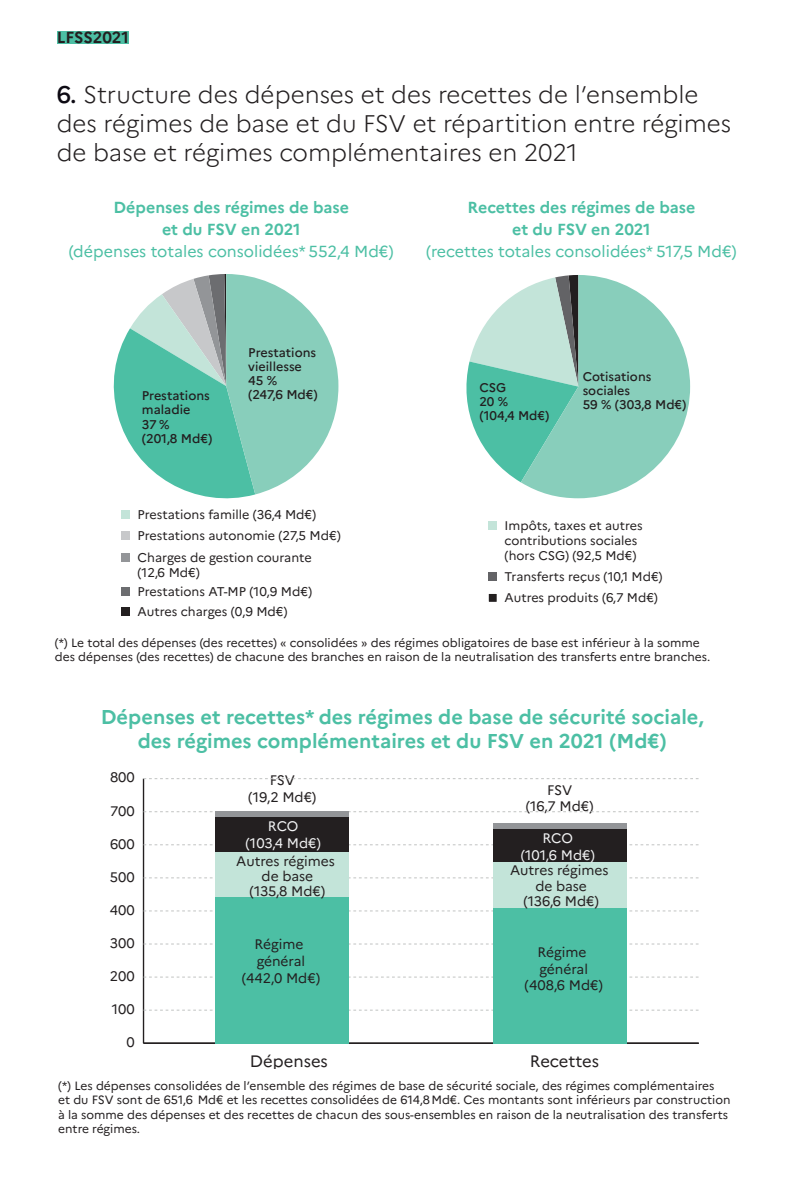
<style>
.page{position:relative;width:806px;height:1191px;background:#fff}
.page>*{position:absolute;margin:0;border:0;box-sizing:border-box;transform-origin:0 0}
.t1{font:300 24px/28.8px "Marianne";color:#231f20}
.t2{font:700 20px/24px "Marianne";color:#4cbfa4;text-align:center}
.t3{font:16.6px "Marianne";color:#231f20}
.t4{font:700 16px/22px "Marianne";color:#4cbfa4;text-align:center}
.t5{font:16px "Marianne";color:#4cbfa4}
.t6{font:700 16px "Marianne";color:#231f20}
.t7{font:13.8px/16.6px "Marianne";color:#231f20;text-align:center}
.t8{font:13.8px/16.6px "Marianne";letter-spacing:-.01em;color:#f2f3f4;text-align:center}
.t9{font:12.6px/21.4px "Marianne";color:#231f20}
.t10{font:500 12.6px/14.2px "Marianne";color:#231f20}
.t11{font:12px/14.4px "Marianne";color:#231f20}
.s1{font-weight:500;color:#0d0a13}
</style>
<div class="page">
<svg style="left:113px;top:274px;width:225px;height:225px"></svg>
<div style="left:121px;top:510px;width:9px;height:9px;background:#c3e4d9"></div>
<div style="left:121px;top:531px;width:9px;height:9px;background:#c7c8ca"></div>
<div style="left:121px;top:553px;width:9px;height:9px;background:#939598"></div>
<div style="left:121px;top:587px;width:9px;height:9px;background:#6c6d70"></div>
<div style="left:121px;top:607px;width:9px;height:9px;background:#231f20"></div>
<svg style="left:466px;top:275px;width:223px;height:223px"></svg>
<div style="left:488px;top:521px;width:9px;height:9px;background:#c3e4d9"></div>
<div style="left:488px;top:572px;width:9px;height:9px;background:#636366"></div>
<div style="left:488px;top:593px;width:9px;height:9px;background:#231f20"></div>
<div style="left:487px;top:593px;width:10px;height:10px;border:1px solid #fff"></div>
<div style="left:57px;top:31px;width:72px;height:12px;background:#4cbfa4"></div>
<hr style="left:143px;top:778px;width:1px;height:265px;background:#231f20">
<hr style="left:143px;top:1042px;width:555px;height:2px;background:#231f20">
<svg style="left:143px;top:1009px;width:555px;height:1px"></svg>
<svg style="left:143px;top:976px;width:555px;height:1px"></svg>
<svg style="left:143px;top:943px;width:555px;height:1px"></svg>
<svg style="left:143px;top:910px;width:555px;height:1px"></svg>
<svg style="left:143px;top:877px;width:555px;height:1px"></svg>
<svg style="left:143px;top:844px;width:555px;height:1px"></svg>
<svg style="left:143px;top:811px;width:555px;height:1px"></svg>
<svg style="left:143px;top:778px;width:555px;height:1px"></svg>
<div style="left:215px;top:811px;width:134px;height:6px;background:#939598"></div>
<div style="left:493px;top:823px;width:133px;height:6px;background:#939598"></div>
<div style="left:215px;top:817px;width:134px;height:35px;background:#231f20"></div>
<div style="left:493px;top:829px;width:133px;height:33px;background:#231f20"></div>
<div style="left:215px;top:852px;width:134px;height:45px;background:#c3e4d9"></div>
<div style="left:493px;top:862px;width:133px;height:46px;background:#c3e4d9"></div>
<div style="left:215px;top:897px;width:134px;height:146px;background:#4cbfa4"></div>
<div style="left:493px;top:908px;width:133px;height:135px;background:#4cbfa4"></div>
<h3 class="t6" style="left:57px;top:28px;width:73px">LFSS2021</h3>
<h1 class="t1" style="left:57px;top:80px;width:675px"><span class="s1">6.</span> Structure des dépenses et des recettes de l’ensemble des régimes de base et du FSV et répartition entre régimes de base et régimes complémentaires en 2021</h1>
<h3 class="t4" style="left:113px;top:197px;width:237px">Dépenses des régimes de base et du FSV en 2021</h3>
<h3 class="t5" style="left:69px;top:242px;width:326px">(dépenses totales consolidées* 552,4 Md€)</h3>
<h3 class="t4" style="left:467px;top:197px;width:229px">Recettes des régimes de base et du FSV en 2021</h3>
<h3 class="t5" style="left:426px;top:242px;width:312px">(recettes totales consolidées* 517,5 Md€)</h3>
<p class="t10" style="left:248px;top:345px;width:69px">Prestations vieillesse<br>45 %</p>
<p class="t10" style="left:142px;top:388px;width:69px">Prestations</p>
<p class="t10" style="left:248px;top:387px;width:71px">(247,6 Md€)</p>
<p class="t10" style="left:142px;top:403px;width:72px">maladie<br>37 %<br>(201,8 Md€)</p>
<p class="t9" style="left:137px;top:503px;width:204px">Prestations famille (36,4 Md€)<br>Prestations autonomie (27,5 Md€)<br>Charges de gestion courante</p>
<p class="t9" style="left:137px;top:562px;width:176px;line-height:19.4px">(12,6 Md€)<br>Prestations AT-MP (10,9 Md€)<br>Autres charges (0,9 Md€)</p>
<p class="t10" style="left:479px;top:380px;width:71px">CSG<br>20 %<br>(104,4 Md€)</p>
<p class="t10" style="left:582px;top:369px;width:105px">Cotisations sociales<br>59 % (303,8 Md€)</p>
<p class="t9" style="left:504px;top:518px;width:139px;line-height:15px">Impôts, taxes et autres contributions sociales (hors CSG) (92,5 Md€)</p>
<p class="t9" style="left:504px;top:566px;width:159px">Transferts reçus (10,1 Md€)<br>Autres produits (6,7 Md€)</p>
<p class="t11" style="left:55px;top:635px;width:656px">(*) Le total des dépenses (des recettes) « consolidées » des régimes obligatoires de base est inférieur à la somme des dépenses (des recettes) de chacune des branches en raison de la neutralisation des transferts entre branches.</p>
<h2 class="t2" style="left:101px;top:705px;width:604px">Dépenses et recettes* des régimes de base de sécurité sociale, des régimes complémentaires et du FSV en 2021 (Md€)</h2>
<p class="t7" style="left:110px;top:769px;width:26px">800</p>
<p class="t7" style="left:110px;top:802px;width:26px">700</p>
<p class="t7" style="left:110px;top:835px;width:26px">600</p>
<p class="t7" style="left:110px;top:868px;width:26px">500</p>
<p class="t7" style="left:110px;top:901px;width:26px">400</p>
<p class="t7" style="left:110px;top:934px;width:26px">300</p>
<p class="t7" style="left:110px;top:967px;width:26px">200</p>
<p class="t7" style="left:112px;top:1000px;width:25px">100</p>
<p class="t7" style="left:126px;top:1033px;width:10px">0</p>
<p class="t7" style="left:248px;top:772px;width:70px">FSV<br>(19,2 Md€)</p>
<p class="t7" style="left:525px;top:781px;width:69px">FSV<br>(16,7 Md€)</p>
<p class="t8" style="left:245px;top:818px;width:77px">RCO<br>(103,4 Md€)</p>
<p class="t7" style="left:236px;top:853px;width:100px;line-height:15.2px">Autres régimes de base<br>(135,8 Md€)</p>
<p class="t7" style="left:509px;top:862px;width:100px;line-height:15.2px">Autres régimes de base<br>(136,6 Md€)</p>
<p class="t7" style="left:242px;top:936px;width:80px">Régime général (442,0 Md€)</p>
<p class="t7" style="left:524px;top:943px;width:80px">Régime général (408,6 Md€)</p>
<p class="t8" style="left:520px;top:830px;width:75px">RCO<br>(101,6 Md€)</p>
<h3 class="t3" style="left:250px;top:1051px;width:79px">Dépenses</h3>
<h3 class="t3" style="left:529px;top:1051px;width:71px">Recettes</h3>
<p class="t11" style="left:58px;top:1078px;width:673px">(*) Les dépenses consolidées de l’ensemble des régimes de base de sécurité sociale, des régimes complémentaires<br>et du FSV sont de 651,6 Md€ et les recettes consolidées de 614,8Md€. Ces montants sont inférieurs par construction à la somme des dépenses et des recettes de chacun des sous-ensembles en raison de la neutralisation des transferts entre régimes.</p>
</div>
